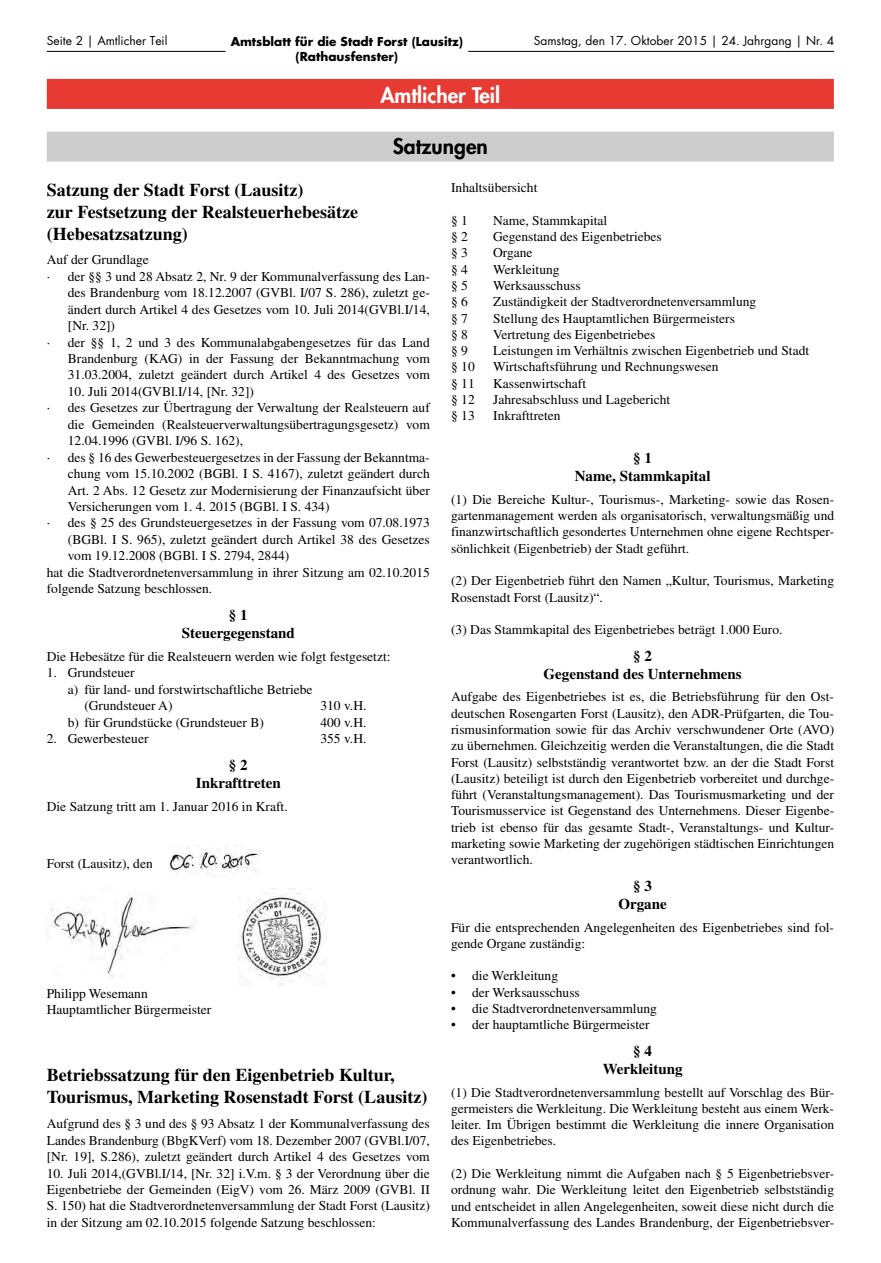
<style>
.page{position:relative;width:881px;height:1263px;background:#fff}
.page>*{position:absolute;margin:0;border:0;box-sizing:border-box;transform-origin:0 0}
.t1{font:800 21px "Futura LT";color:#fff}
.t2{font:800 21px "Futura LT";color:#000}
.t3{font:700 18px/21.9px "Times LT";color:#000}
.t4{font:700 15px/18.1px "Times LT";color:#000;text-align:center}
.t5{font:13.5px/16.4px "Times LT";color:#000;text-align:justify}
.t6{font:12px "Futura LT";color:#000}
.t7{font:700 12px "Futura LT";color:#000}
</style>
<div class="page">
<hr style="left:47px;top:51px;width:178px;height:1px;background:#000">
<hr style="left:468px;top:51px;width:365px;height:1px;background:#000">
<img style="left:169px;top:848px;width:91px;height:24px">
<img style="left:51px;top:895px;width:142px;height:82px">
<img style="left:238px;top:888px;width:86px;height:98px">
<div style="left:47px;top:79px;width:786px;height:30px;background:#e63a33"></div>
<div style="left:47px;top:131px;width:786px;height:30px;background:#cecdcd"></div>
<p class="t6" style="left:47px;top:33px;width:122px">Seite 2 | Amtlicher Teil</p>
<p class="t7" style="left:230px;top:34px;width:234px">Amtsblatt für die Stadt Forst (Lausitz)</p>
<p class="t6" style="left:533px;top:33px;width:302px">Samstag, den 17. Oktober 2015 | 24. Jahrgang | Nr. 4</p>
<p class="t7" style="left:295px;top:48px;width:104px">(Rathausfenster)</p>
<h1 class="t1" style="left:380px;top:81px;width:121px">Amtlicher Teil</h1>
<h1 class="t2" style="left:392px;top:132px;width:97px">Satzungen</h1>
<h2 class="t3" style="left:47px;top:178px;width:312px">Satzung der Stadt Forst (Lausitz)<br>zur Festsetzung der Realsteuerhebesätze (Hebesatzsatzung)</h2>
<p class="t5" style="left:47px;top:252px;width:103px">Auf der Grundlage</p>
<p class="t5" style="left:47px;top:268px;width:384px">· der §§ 3 und 28 Absatz 2, Nr. 9 der Kommunalverfassung des Lan-</p>
<p class="t5" style="left:68px;top:284px;width:363px">des Brandenburg vom 18.12.2007 (GVBl. I/07 S. 286), zuletzt ge-</p>
<p class="t5" style="left:68px;top:301px;width:363px">ändert durch Artikel 4 des Gesetzes vom 10. Juli 2014(GVBl.I/14,</p>
<p class="t5" style="left:68px;top:317px;width:49px">[Nr. 32])</p>
<p class="t5" style="left:47px;top:334px;width:384px">· der §§ 1, 2 und 3 des Kommunalabgabengesetzes für das Land</p>
<p class="t5" style="left:68px;top:350px;width:363px">Brandenburg (KAG) in der Fassung der Bekanntmachung vom</p>
<p class="t5" style="left:68px;top:367px;width:363px">31.03.2004, zuletzt geändert durch Artikel 4 des Gesetzes vom</p>
<p class="t5" style="left:68px;top:383px;width:187px">10. Juli 2014(GVBl.I/14, [Nr. 32])</p>
<p class="t5" style="left:47px;top:399px;width:384px">· des Gesetzes zur Übertragung der Verwaltung der Realsteuern auf</p>
<p class="t5" style="left:68px;top:416px;width:363px">die Gemeinden (Realsteuerverwaltungsübertragungsgesetz) vom</p>
<p class="t5" style="left:68px;top:432px;width:177px">12.04.1996 (GVBl. I/96 S. 162),</p>
<p class="t5" style="left:47px;top:449px;width:384px">· des § 16 des Gewerbesteuergesetzes in der Fassung der Bekanntma-</p>
<p class="t5" style="left:68px;top:465px;width:363px">chung vom 15.10.2002 (BGBl. I S. 4167), zuletzt geändert durch</p>
<p class="t5" style="left:68px;top:482px;width:363px">Art. 2 Abs. 12 Gesetz zur Modernisierung der Finanzaufsicht über</p>
<p class="t5" style="left:68px;top:498px;width:263px">Versicherungen vom 1. 4. 2015 (BGBl. I S. 434)</p>
<p class="t5" style="left:47px;top:514px;width:384px">· des § 25 des Grundsteuergesetzes in der Fassung vom 07.08.1973</p>
<p class="t5" style="left:68px;top:531px;width:363px">(BGBl. I S. 965), zuletzt geändert durch Artikel 38 des Gesetzes</p>
<p class="t5" style="left:68px;top:547px;width:223px">vom 19.12.2008 (BGBl. I S. 2794, 2844)</p>
<p class="t5" style="left:47px;top:564px;width:384px">hat die Stadtverordnetenversammlung in ihrer Sitzung am 02.10.2015</p>
<p class="t5" style="left:47px;top:580px;width:167px">folgende Satzung beschlossen.</p>
<p class="t4" style="left:182px;top:605px;width:115px">§ 1<br>Steuergegenstand</p>
<p class="t5" style="left:47px;top:648px;width:345px">Die Hebesätze für die Realsteuern werden wie folgt festgesetzt:</p>
<p class="t5" style="left:47px;top:664px;width:89px">1. Grundsteuer</p>
<p class="t5" style="left:68px;top:681px;width:246px">a) für land- und forstwirtschaftliche Betriebe</p>
<p class="t5" style="left:84px;top:697px;width:90px">(Grundsteuer A)</p>
<p class="t5" style="left:320px;top:697px;width:47px">310 v.H.</p>
<p class="t5" style="left:68px;top:714px;width:197px">b) für Grundstücke (Grundsteuer B)</p>
<p class="t5" style="left:320px;top:714px;width:47px">400 v.H.</p>
<p class="t5" style="left:47px;top:730px;width:103px">2. Gewerbesteuer</p>
<p class="t5" style="left:320px;top:730px;width:47px">355 v.H.</p>
<p class="t4" style="left:196px;top:755px;width:86px">§ 2<br>Inkrafttreten</p>
<p class="t5" style="left:47px;top:798px;width:242px">Die Satzung tritt am 1. Januar 2016 in Kraft.</p>
<p class="t5" style="left:47px;top:855px;width:107px">Forst (Lausitz), den</p>
<p class="t5" style="left:47px;top:985px;width:166px">Philipp Wesemann<br>Hauptamtlicher Bürgermeister</p>
<h2 class="t3" style="left:47px;top:1064px;width:382px">Betriebssatzung für den Eigenbetrieb Kultur,<br>Tourismus, Marketing Rosenstadt Forst (Lausitz)</h2>
<p class="t5" style="left:47px;top:1115px;width:384px">Aufgrund des § 3 und des § 93 Absatz 1 der Kommunalverfassung des Landes Brandenburg (BbgKVerf) vom 18. Dezember 2007 (GVBl.I/07, [Nr. 19], S.286), zuletzt geändert durch Artikel 4 des Gesetzes vom</p>
<p class="t5" style="left:47px;top:1164px;width:384px">10. Juli 2014,(GVBl.I/14, [Nr. 32] i.V.m. § 3 der Verordnung über die Eigenbetriebe der Gemeinden (EigV) vom 26. März 2009 (GVBl. II S. 150) hat die Stadtverordnetenversammlung der Stadt Forst (Lausitz) in der Sitzung am 02.10.2015 folgende Satzung beschlossen:</p>
<p class="t5" style="left:451px;top:179px;width:88px">Inhaltsübersicht</p>
<p class="t5" style="left:451px;top:212px;width:18px">§ 1</p>
<p class="t5" style="left:493px;top:212px;width:115px">Name, Stammkapital</p>
<p class="t5" style="left:451px;top:228px;width:18px">§ 2</p>
<p class="t5" style="left:493px;top:228px;width:170px">Gegenstand des Eigenbetriebes</p>
<p class="t5" style="left:451px;top:245px;width:18px">§ 3</p>
<p class="t5" style="left:493px;top:245px;width:41px">Organe</p>
<p class="t5" style="left:451px;top:261px;width:18px">§ 4</p>
<p class="t5" style="left:493px;top:261px;width:68px">Werkleitung</p>
<p class="t5" style="left:451px;top:277px;width:18px">§ 5</p>
<p class="t5" style="left:493px;top:277px;width:89px">Werksausschuss</p>
<p class="t5" style="left:451px;top:293px;width:18px">§ 6</p>
<p class="t5" style="left:493px;top:293px;width:264px">Zuständigkeit der Stadtverordnetenversammlung</p>
<p class="t5" style="left:451px;top:310px;width:18px">§ 7</p>
<p class="t5" style="left:493px;top:310px;width:243px">Stellung des Hauptamtlichen Bürgermeisters</p>
<p class="t5" style="left:451px;top:326px;width:18px">§ 8</p>
<p class="t5" style="left:493px;top:326px;width:163px">Vertretung des Eigenbetriebes</p>
<p class="t5" style="left:451px;top:342px;width:18px">§ 9</p>
<p class="t5" style="left:493px;top:342px;width:317px">Leistungen im Verhältnis zwischen Eigenbetrieb und Stadt</p>
<p class="t5" style="left:451px;top:359px;width:25px">§ 10</p>
<p class="t5" style="left:493px;top:359px;width:227px">Wirtschaftsführung und Rechnungswesen</p>
<p class="t5" style="left:451px;top:375px;width:25px">§ 11</p>
<p class="t5" style="left:493px;top:375px;width:94px">Kassenwirtschaft</p>
<p class="t5" style="left:451px;top:391px;width:25px">§ 12</p>
<p class="t5" style="left:493px;top:391px;width:178px">Jahresabschluss und Lagebericht</p>
<p class="t5" style="left:451px;top:407px;width:25px">§ 13</p>
<p class="t5" style="left:493px;top:407px;width:69px">Inkrafttreten</p>
<p class="t4" style="left:574px;top:449px;width:137px">§ 1<br>Name, Stammkapital</p>
<p class="t5" style="left:451px;top:491px;width:384px">(1) Die Bereiche Kultur-, Tourismus-, Marketing- sowie das Rosen&shy;gartenmanagement werden als organisatorisch, verwaltungsmäßig und finanzwirtschaftlich gesondertes Unternehmen ohne eigene Rechtsper&shy;sönlichkeit (Eigenbetrieb) der Stadt geführt.</p>
<p class="t5" style="left:451px;top:572px;width:384px">(2) Der Eigenbetrieb führt den Namen „Kultur, Tourismus, Marketing<br>Rosenstadt Forst (Lausitz)“.</p>
<p class="t5" style="left:451px;top:621px;width:333px">(3) Das Stammkapital des Eigenbetriebes beträgt 1.000 Euro.</p>
<p class="t4" style="left:543px;top:646px;width:200px">§ 2<br>Gegenstand des Unternehmens</p>
<p class="t5" style="left:451px;top:689px;width:384px">Aufgabe des Eigenbetriebes ist es, die Betriebsführung für den Ost&shy;deutschen Rosengarten Forst (Lausitz), den ADR-Prüfgarten, die Tou&shy;rismusinformation sowie für das Archiv verschwundener Orte (AVO) zu übernehmen. Gleichzeitig werden die Veranstaltungen, die die Stadt Forst (Lausitz) selbstständig verantwortet bzw. an der die Stadt Forst (Lausitz) beteiligt ist durch den Eigenbetrieb vorbereitet und durchge&shy;führt (Veranstaltungsmanagement). Das Tourismusmarketing und der Tourismusservice ist Gegenstand des Unternehmens. Dieser Eigenbe&shy;trieb ist ebenso für das gesamte Stadt-, Veranstaltungs- und Kultur&shy;marketing sowie Marketing der zugehörigen städtischen Einrichtungen verantwortlich.</p>
<p class="t4" style="left:618px;top:876px;width:50px">§ 3<br>Organe</p>
<p class="t5" style="left:451px;top:919px;width:384px">Für die entsprechenden Angelegenheiten des Eigenbetriebes sind fol&shy;gende Organe zuständig:</p>
<p class="t5" style="left:451px;top:967px;width:108px">• die Werkleitung</p>
<p class="t5" style="left:451px;top:984px;width:130px">• der Werksausschuss</p>
<p class="t5" style="left:451px;top:1000px;width:207px">• die Stadtverordnetenversammlung</p>
<p class="t5" style="left:451px;top:1016px;width:200px">• der hauptamtliche Bürgermeister</p>
<p class="t4" style="left:602px;top:1041px;width:81px">§ 4<br>Werkleitung</p>
<p class="t5" style="left:451px;top:1084px;width:384px">(1) Die Stadtverordnetenversammlung bestellt auf Vorschlag des Bür&shy;germeisters die Werkleitung. Die Werkleitung besteht aus einem Werk&shy;leiter. Im Übrigen bestimmt die Werkleitung die innere Organisation des Eigenbetriebes.</p>
<p class="t5" style="left:451px;top:1165px;width:384px">(2) Die Werkleitung nimmt die Aufgaben nach § 5 Eigenbetriebsver&shy;ordnung wahr. Die Werkleitung leitet den Eigenbetrieb selbstständig und entscheidet in allen Angelegenheiten, soweit diese nicht durch die Kommunalverfassung des Landes Brandenburg, der Eigenbetriebsver-</p>
</div>
